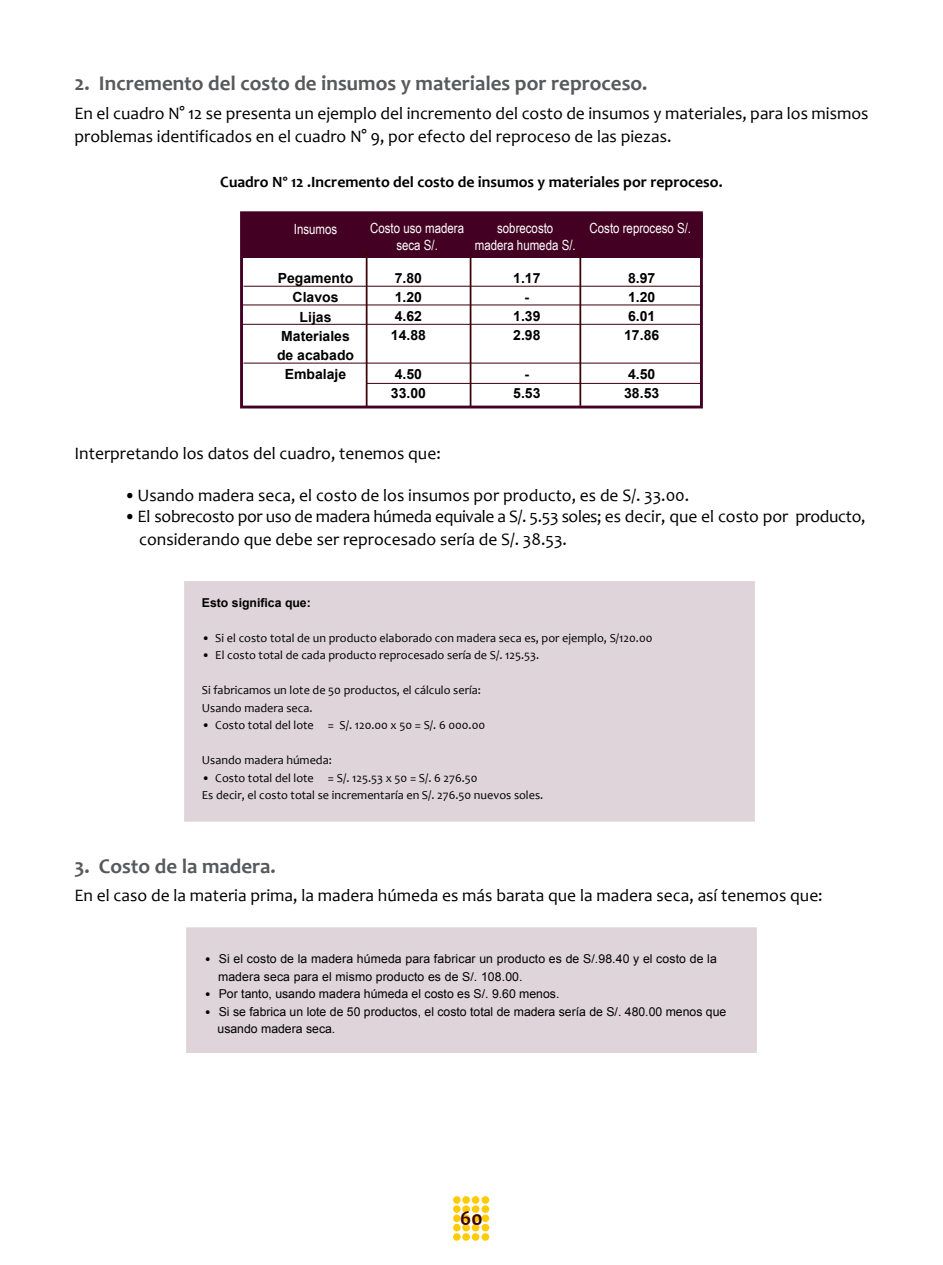
<style>
.page{position:relative;width:943px;height:1265px;background:#fff}
.page>*{position:absolute;margin:0;border:0;box-sizing:border-box;transform-origin:0 0}
.t1{font:700 21px "Candara";color:#58595b}
.t2{font:700 21px "Candara";color:#3d000b}
.t3{font:17.5px/22.8px "Candara";color:#000}
.t4{font:700 15.75px "Candara";color:#000}
.t5{font:700 14px/19.2px "Arial";color:#000}
.t6{font:14px/16.8px "Arial Narrow";color:#fff;text-align:center}
.t7{font:12.25px/17.5px "Candara";color:#000}
.t8{font:12.25px/17.5px "Arial";color:#000}
.t9{font:700 12.25px "Arial";color:#000}
.s1{font-family:"Candara"}
</style>
<div class="page">
<div style="left:481px;top:1196px;width:8px;height:8px;background:#ffcb05;border-radius:50%"></div>
<div style="left:481px;top:1205px;width:8px;height:8px;background:#ffcb05;border-radius:50%"></div>
<div style="left:481px;top:1215px;width:8px;height:7px;background:#ffcb05;border-radius:50%"></div>
<div style="left:481px;top:1224px;width:8px;height:7px;background:#ffcb05;border-radius:50%"></div>
<div style="left:481px;top:1233px;width:8px;height:8px;background:#ffcb05;border-radius:50%"></div>
<div style="left:471px;top:1196px;width:8px;height:8px;background:#ffcb05;border-radius:50%"></div>
<div style="left:471px;top:1205px;width:8px;height:8px;background:#ffcb05;border-radius:50%"></div>
<div style="left:471px;top:1215px;width:8px;height:7px;background:#ffcb05;border-radius:50%"></div>
<div style="left:471px;top:1224px;width:8px;height:7px;background:#ffcb05;border-radius:50%"></div>
<div style="left:471px;top:1233px;width:8px;height:8px;background:#ffcb05;border-radius:50%"></div>
<div style="left:462px;top:1196px;width:8px;height:8px;background:#ffcb05;border-radius:50%"></div>
<div style="left:462px;top:1205px;width:8px;height:8px;background:#ffcb05;border-radius:50%"></div>
<div style="left:462px;top:1215px;width:8px;height:7px;background:#ffcb05;border-radius:50%"></div>
<div style="left:462px;top:1224px;width:8px;height:7px;background:#ffcb05;border-radius:50%"></div>
<div style="left:462px;top:1233px;width:8px;height:8px;background:#ffcb05;border-radius:50%"></div>
<div style="left:453px;top:1196px;width:7px;height:8px;background:#ffcb05;border-radius:50%"></div>
<div style="left:453px;top:1205px;width:7px;height:8px;background:#ffcb05;border-radius:50%"></div>
<div style="left:453px;top:1215px;width:7px;height:7px;background:#ffcb05;border-radius:50%"></div>
<div style="left:453px;top:1224px;width:7px;height:7px;background:#ffcb05;border-radius:50%"></div>
<div style="left:453px;top:1233px;width:7px;height:8px;background:#ffcb05;border-radius:50%"></div>
<div style="left:184px;top:581px;width:570px;height:241px;background:#dfd4d9"></div>
<div style="left:186px;top:927px;width:570px;height:126px;background:#dfd4d9"></div>
<div style="left:240px;top:211px;width:463px;height:197px;border:3px solid #402"></div>
<div style="left:242px;top:214px;width:461px;height:44px;background:#402"></div>
<hr style="left:366px;top:252px;width:1px;height:155px;background:#3d000b">
<hr style="left:469px;top:252px;width:2px;height:155px;background:#3d000b">
<hr style="left:579px;top:252px;width:2px;height:154px;background:#3d000b">
<hr style="left:243px;top:286px;width:460px;height:1px;background:#3d000b">
<hr style="left:243px;top:305px;width:458px;height:1px;background:#3d000b">
<hr style="left:242px;top:324px;width:459px;height:1px;background:#3d000b">
<hr style="left:243px;top:363px;width:458px;height:1px;background:#3d000b">
<hr style="left:366px;top:383px;width:334px;height:1px;background:#3d000b">
<p class="t1" style="left:74px;top:70px;width:574px">2. Incremento del costo de insumos y materiales por reproceso.</p>
<p class="t3" style="left:74px;top:102px;width:795px">En el cuadro N° 12 se presenta un ejemplo del incremento del costo de insumos y materiales, para los mismos problemas identificados en el cuadro N° 9, por efecto del reproceso de las piezas.</p>
<p class="t4" style="left:220px;top:172px;width:504px">Cuadro Nº 12 .Incremento del costo de insumos y materiales por reproceso.</p>
<p class="t6" style="left:370px;top:220px;width:95px">Costo uso madera seca S/.</p>
<p class="t6" style="left:475px;top:220px;width:102px">sobrecosto<br>madera humeda S/.</p>
<p class="t6" style="left:589px;top:220px;width:103px">Costo reproceso S/.</p>
<p class="t5" style="left:513px;top:268px;width:29px;text-align:center">1.17 -<br>1.39<br>2.98</p>
<p class="t5" style="left:513px;top:365px;width:29px;text-align:center">-<br>5.53</p>
<p class="t6" style="left:294px;top:220px;width:45px">Insumos</p>
<p class="t5" style="left:277px;top:269px;width:79px;text-align:center">Pegamento<br>Clavos<br>Lijas<br>Materiales de acabado<br>Embalaje</p>
<p class="t5" style="left:391px;top:268px;width:37px">7.80<br>1.20<br>4.62<br>14.88</p>
<p class="t5" style="left:624px;top:268px;width:37px">8.97<br>1.20<br>6.01<br>17.86</p>
<p class="t5" style="left:624px;top:365px;width:37px">4.50<br>38.53</p>
<p class="t5" style="left:391px;top:365px;width:37px">4.50<br>33.00</p>
<p class="t3" style="left:74px;top:442px;width:368px">Interpretando los datos del cuadro, tenemos que:</p>
<p class="t3" style="left:124px;top:484px;width:566px">•Usando madera seca, el costo de los insumos por producto, es de S/. 33.00.</p>
<p class="t3" style="left:139px;top:504px;width:727px;text-indent:-15px">•El sobrecosto por uso de madera húmeda equivale a S/. 5.53 soles; es decir, que el costo por producto, considerando que debe ser reprocesado sería de S/. 38.53.</p>
<p class="t9" style="left:202px;top:594px;width:110px">Esto significa que:</p>
<p class="t7" style="left:202px;top:629px;width:452px">• Si el costo total de un producto elaborado con madera seca es, por ejemplo, S/120.00</p>
<p class="t7" style="left:202px;top:646px;width:339px">• El costo total de cada producto reprocesado sería de S/. 125.53.</p>
<p class="t7" style="left:202px;top:681px;width:280px">Si fabricamos un lote de 50 productos, el cálculo sería:<br>Usando madera seca.</p>
<p class="t7" style="left:202px;top:716px;width:285px">• Costo total del lote = S/. 120.00 x 50 = S/. 6 000.00</p>
<p class="t7" style="left:202px;top:751px;width:131px">Usando madera húmeda:</p>
<p class="t7" style="left:202px;top:769px;width:343px">• Costo total del lote = S/. 125.53 x 50 = S/. 6 276.50<br>Es decir, el costo total se incrementaría en S/. 276.50 nuevos soles.</p>
<p class="t1" style="left:74px;top:853px;width:203px">3. Costo de la madera.</p>
<p class="t3" style="left:74px;top:884px;width:749px">En el caso de la materia prima, la madera húmeda es más barata que la madera seca, así tenemos que:</p>
<p class="t8" style="left:218px;top:950px;width:500px;text-indent:-14px"><span class="s1">•</span> Si el costo de la madera húmeda para fabricar un producto es de S/.98.40 y el costo de la madera seca para el mismo producto es de S/. 108.00.</p>
<p class="t8" style="left:204px;top:985px;width:357px"><span class="s1">•</span> Por tanto, usando madera húmeda el costo es S/. 9.60 menos.</p>
<p class="t8" style="left:217px;top:1003px;width:510px;text-indent:-14px"><span class="s1">•</span> Si se fabrica un lote de 50 productos, el costo total de madera sería de S/. 480.00 menos que usando madera seca.</p>
<p class="t2" style="left:460px;top:1205px;width:24px">60</p>
</div>
